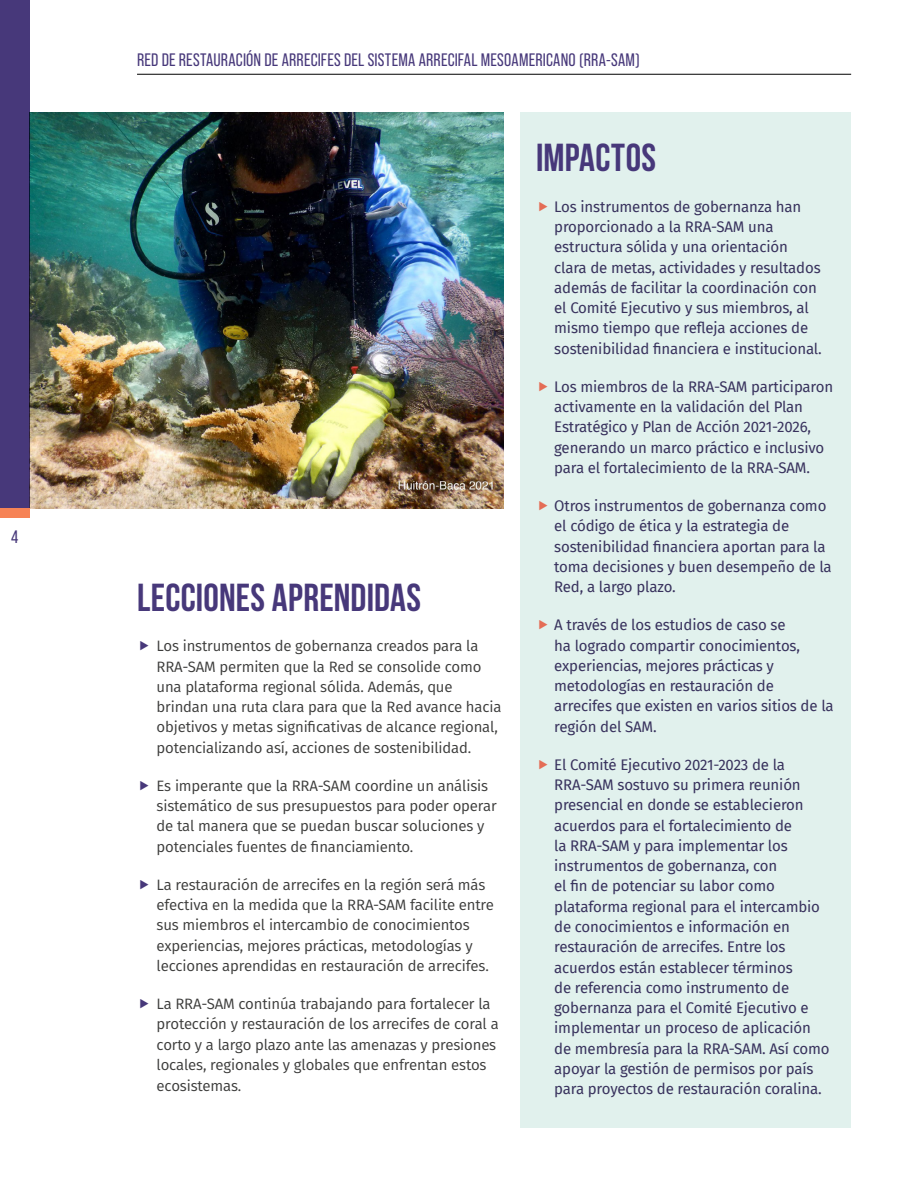
<style>
.page{position:relative;width:915px;height:1191px;background:#fff}
.page>*{position:absolute;margin:0;border:0;box-sizing:border-box;transform-origin:0 0}
.t1{font:39px "Bebas Neue";letter-spacing:.005em;color:#47387a}
.t2{font:18px "Bebas Neue Pro";letter-spacing:.01em;color:#47387a}
.t3{font:15px/20.2px "Fira Sans";letter-spacing:-.01em;color:#38325d}
.t4{font:15px/20.2px "Fira Sans";letter-spacing:-.01em;color:#3c3c3b}
</style>
<div class="page">
<div style="left:520px;top:112px;width:330px;height:1015px;background:#e1f1ed"></div>
<img style="left:30px;top:112px;width:473px;height:396px">
<hr style="left:137px;top:74px;width:713px;height:1px;background:#000">
<div style="left:0;top:0;width:30px;height:508px;background:#47387a"></div>
<div style="left:0;top:508px;width:30px;height:10px;background:#f68356"></div>
<p class="t2" style="left:11px;top:526px;width:9px">4</p>
<p class="t2" style="left:137px;top:49px;width:504px">RED DE RESTAURACIÓN DE ARRECIFES DEL SISTEMA ARRECIFAL MESOAMERICANO (RRA-SAM)</p>
<h1 class="t1" style="left:137px;top:576px;width:285px">LECCIONES APRENDIDAS</h1>
<p class="t4" style="left:156px;top:635px;width:346px">Los instrumentos de gobernanza creados para la RRA-SAM permiten que la Red se consolide como una plataforma regional sólida. Además, que brindan una ruta clara para que la Red avance hacia objetivos y metas significativas de alcance regional, potencializando así, acciones de sostenibilidad.</p>
<p class="t4" style="left:156px;top:775px;width:341px">Es imperante que la RRA-SAM coordine un análisis sistemático de sus presupuestos para poder operar de tal manera que se puedan buscar soluciones y potenciales fuentes de financiamiento.</p>
<p class="t4" style="left:156px;top:874px;width:339px">La restauración de arrecifes en la región será más efectiva en la medida que la RRA-SAM facilite entre sus miembros el intercambio de conocimientos experiencias, mejores prácticas, metodologías y lecciones aprendidas en restauración de arrecifes.</p>
<p class="t4" style="left:156px;top:993px;width:343px">La RRA-SAM continúa trabajando para fortalecer la protección y restauración de los arrecifes de coral a corto y a largo plazo ante las amenazas y presiones locales, regionales y globales que enfrentan estos ecosistemas.</p>
<h1 class="t1" style="left:536px;top:136px;width:121px">IMPACTOS</h1>
<p class="t3" style="left:554px;top:196px;width:269px">Los instrumentos de gobernanza han proporcionado a la RRA-SAM una estructura sólida y una orientación clara de metas, actividades y resultados además de facilitar la coordinación con el Comité Ejecutivo y sus miembros, al mismo tiempo que refleja acciones de sostenibilidad financiera e institucional.</p>
<p class="t3" style="left:554px;top:376px;width:280px">Los miembros de la RRA-SAM participaron activamente en la validación del Plan Estratégico y Plan de Acción 2021-2026, generando un marco práctico e inclusivo para el fortalecimiento de la RRA-SAM.</p>
<p class="t3" style="left:554px;top:495px;width:279px">Otros instrumentos de gobernanza como el código de ética y la estrategia de sostenibilidad financiera aportan para la toma decisiones y buen desempeño de la Red, a largo plazo.</p>
<p class="t3" style="left:554px;top:614px;width:281px">A través de los estudios de caso se<br>ha logrado compartir conocimientos, experiencias, mejores prácticas y metodologías en restauración de arrecifes que existen en varios sitios de la región del SAM.</p>
<p class="t3" style="left:554px;top:754px;width:277px">El Comité Ejecutivo 2021-2023 de la RRA-SAM sostuvo su primera reunión presencial en donde se establecieron acuerdos para el fortalecimiento de<br>la RRA-SAM y para implementar los instrumentos de gobernanza, con<br>el fin de potenciar su labor como plataforma regional para el intercambio de conocimientos e información en restauración de arrecifes. Entre los acuerdos están establecer términos<br>de referencia como instrumento de gobernanza para el Comité Ejecutivo e implementar un proceso de aplicación de membresía para la RRA-SAM. Así como apoyar la gestión de permisos por país para proyectos de restauración coralina.</p>
</div>
